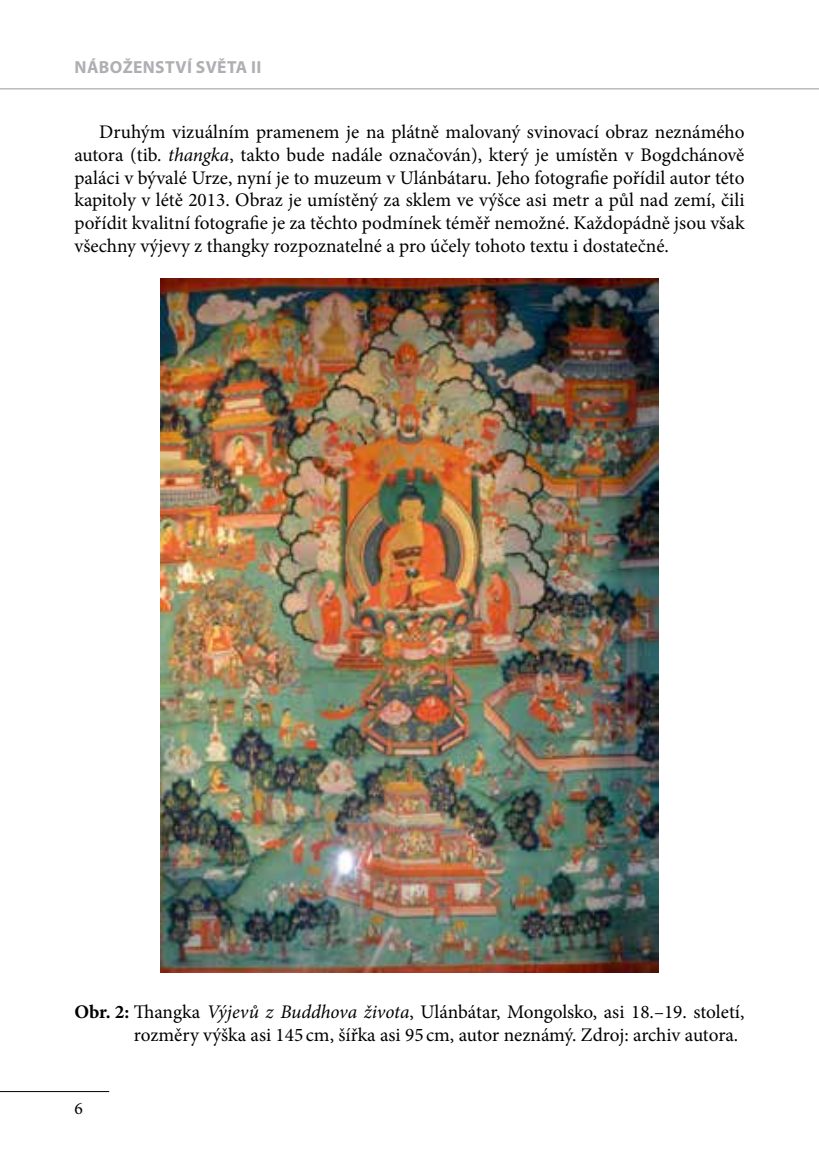
<style>
.page{position:relative;width:819px;height:1166px;background:#fff}
.page>*{position:absolute;margin:0;border:0;box-sizing:border-box;transform-origin:0 0}
.Text_1{font:19.25px/22.8px "Minion Pro";letter-spacing:-.005em;color:#000;text-align:justify}
.Text_2{font:19.25px/22.8px "Minion Pro";letter-spacing:-.005em;color:#000}
.t1{font:700 17.5px "Myriad Pro";letter-spacing:.02em;color:#aeafb2}
.t2{font:17.5px "Minion Pro";color:#000}
.s1{font-style:italic}
.s2{font-weight:700}
</style>
<div class="page">
<hr style="left:0;top:88px;width:819px;height:1px;background:#98989c">
<hr style="left:0;top:1091px;width:109px;height:1px;background:#000">
<img style="left:160px;top:279px;width:498px;height:694px">
<p class="t1" style="left:75px;top:55px;width:188px">NÁBOŽENSTVÍ SVĚTA II</p>
<p class="Text_1" style="left:74px;top:121px;width:671px;text-indent:25px">Druhým vizuálním pramenem je na plátně malovaný svinovací obraz neznámého autora (tib. <span class="s1">thangka</span>, takto bude nadále označován), který je umístěn v Bogdchánově paláci v bývalé Urze, nyní je to muzeum v Ulánbátaru. Jeho fotografie pořídil autor této kapitoly v létě 2013. Obraz je umístěný za sklem ve výšce asi metr a půl nad zemí, čili pořídit kvalitní fotografie je za těchto podmínek téměř nemožné. Každopádně jsou však všechny výjevy z thangky rozpoznatelné a pro účely tohoto textu i dostatečné.</p>
<p class="Text_2" style="left:134px;top:1001px;width:612px;text-indent:-59px"><span class="s2">Obr. 2:</span> Thangka <span class="s1">Výjevů z Buddhova života</span>, Ulánbátar, Mongolsko, asi 18.–19. století, rozměry výška asi 145 cm, šířka asi 95 cm, autor neznámý. Zdroj: archiv autora.</p>
<p class="t2" style="left:74px;top:1097px;width:10px">6</p>
</div>
